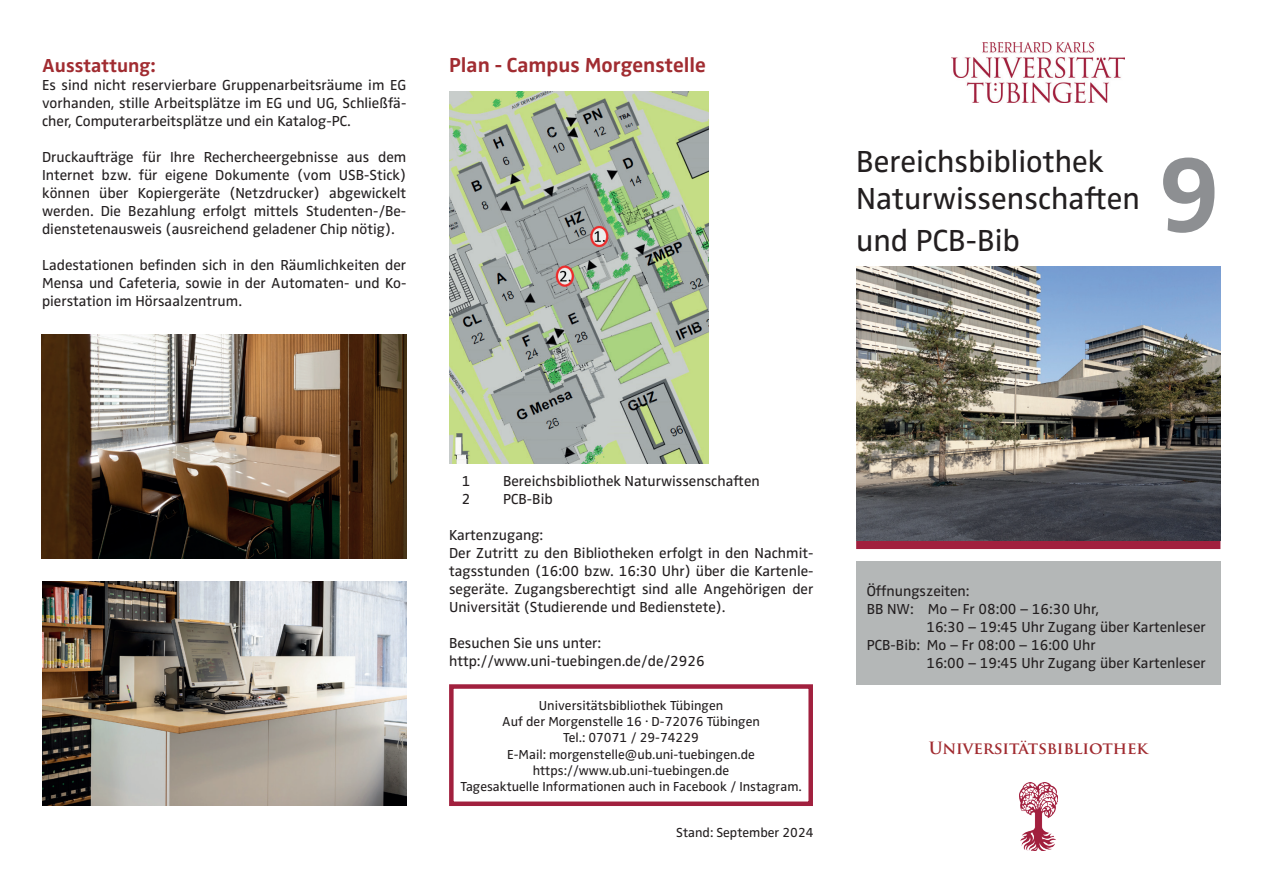
<style>
.page{position:relative;width:1263px;height:893px;background:#fff}
.page>*{position:absolute;margin:0;border:0;box-sizing:border-box;transform-origin:0 0}
.t1{font:700 108px "Zwo OT";color:#8d8f92}
.t2{font:31.5px/37.5px "Zwo OT";color:#231f20}
.t3{font:700 21px "Zwo OT";color:#a12c31}
.t4{font:700 19.5px "Zwo OT";color:#a12c31}
.t5{font:700 16.5px "Trajan Pro";letter-spacing:-.015em;color:#a12c31}
.t6{font:15px/18px "Zwo OT";color:#231f20;text-align:justify}
.t7{font:13.5px/16.2px "Zwo OT";color:#231f20;text-align:center}
</style>
<div class="page">
<img style="left:1019px;top:782px;width:38px;height:68px">
<img style="left:952px;top:43px;width:173px;height:59px">
<div style="left:856px;top:540px;width:364px;height:9px;background:#a1203e"></div>
<div style="left:856px;top:561px;width:364px;height:123px;background:#b4b7b7"></div>
<div style="left:449px;top:684px;width:364px;height:122px;border:4px solid #a1203e"></div>
<img style="left:449px;top:92px;width:259px;height:371px">
<img style="left:42px;top:334px;width:364px;height:225px">
<img style="left:43px;top:581px;width:363px;height:225px">
<img style="left:856px;top:267px;width:364px;height:273px">
<h3 class="t4" style="left:42px;top:54px;width:115px">Ausstattung:</h3>
<p class="t6" style="left:42px;top:76px;width:366px">Es sind nicht reservierbare Gruppenarbeitsräume im EG vorhanden, stille Arbeitsplätze im EG und UG, Schließfä&shy;cher, Computerarbeitsplätze und ein Katalog-PC.</p>
<p class="t6" style="left:42px;top:148px;width:366px">Druckaufträge für Ihre Rechercheergebnisse aus dem Internet bzw. für eigene Dokumente (vom USB-Stick) können über Kopiergeräte (Netzdrucker) abgewickelt werden. Die Bezahlung erfolgt mittels Studenten-/Be&shy;dienstetenausweis (ausreichend geladener Chip nötig).</p>
<p class="t6" style="left:42px;top:256px;width:366px">Ladestationen befinden sich in den Räumlichkeiten der Mensa und Cafeteria, sowie in der Automaten- und Ko&shy;pierstation im Hörsaalzentrum.</p>
<h3 class="t3" style="left:449px;top:53px;width:258px">Plan - Campus Morgenstelle</h3>
<h2 class="t2" style="left:856px;top:143px;width:285px">Bereichsbibliothek<br>Naturwissenschaften</h2>
<h2 class="t2" style="left:856px;top:222px;width:165px">und PCB-Bib</h2>
<h1 class="t1" style="left:1158px;top:132px;width:64px">9</h1>
<p class="t6" style="left:462px;top:472px;width:10px">1</p>
<p class="t6" style="left:503px;top:472px;width:258px">Bereichsbibliothek Naturwissenschaften</p>
<p class="t6" style="left:462px;top:490px;width:10px">2</p>
<p class="t6" style="left:503px;top:490px;width:51px">PCB-Bib</p>
<p class="t6" style="left:449px;top:526px;width:366px;text-align:left">Kartenzugang:<br>Der Zutritt zu den Bibliotheken erfolgt in den Nachmit&shy;tagsstunden (16:00 bzw. 16:30 Uhr) über die Kartenle&shy;segeräte. Zugangsberechtigt sind alle Angehörigen der Universität (Studierende und Bedienstete).</p>
<p class="t6" style="left:449px;top:634px;width:257px">Besuchen Sie uns unter: http://www.uni-tuebingen.de/de/2926</p>
<p class="t7" style="left:460px;top:698px;width:343px">Universitätsbibliothek Tübingen<br>Auf der Morgenstelle 16 . D-72076 Tübingen<br>Tel.: 07071 / 29-74229<br>E-Mail: morgenstelle@ub.uni-tuebingen.de https://www.ub.uni-tuebingen.de<br>Tagesaktuelle Informationen auch in Facebook / Instagram.</p>
<p class="t7" style="left:676px;top:825px;width:139px">Stand: September 2024</p>
<p class="t6" style="left:867px;top:582px;width:104px">Öffnungszeiten:</p>
<p class="t6" style="left:867px;top:600px;width:234px">BB NW: Mo – Fr 08:00 – 16:30 Uhr,</p>
<p class="t6" style="left:926px;top:618px;width:281px">16:30 – 19:45 Uhr Zugang über Kartenleser</p>
<p class="t6" style="left:867px;top:636px;width:230px">PCB-Bib: Mo – Fr 08:00 – 16:00 Uhr</p>
<p class="t6" style="left:926px;top:654px;width:281px">16:00 – 19:45 Uhr Zugang über Kartenleser</p>
<p class="t5" style="left:929px;top:737px;width:220px">Universitätsbibliothek</p>
</div>
